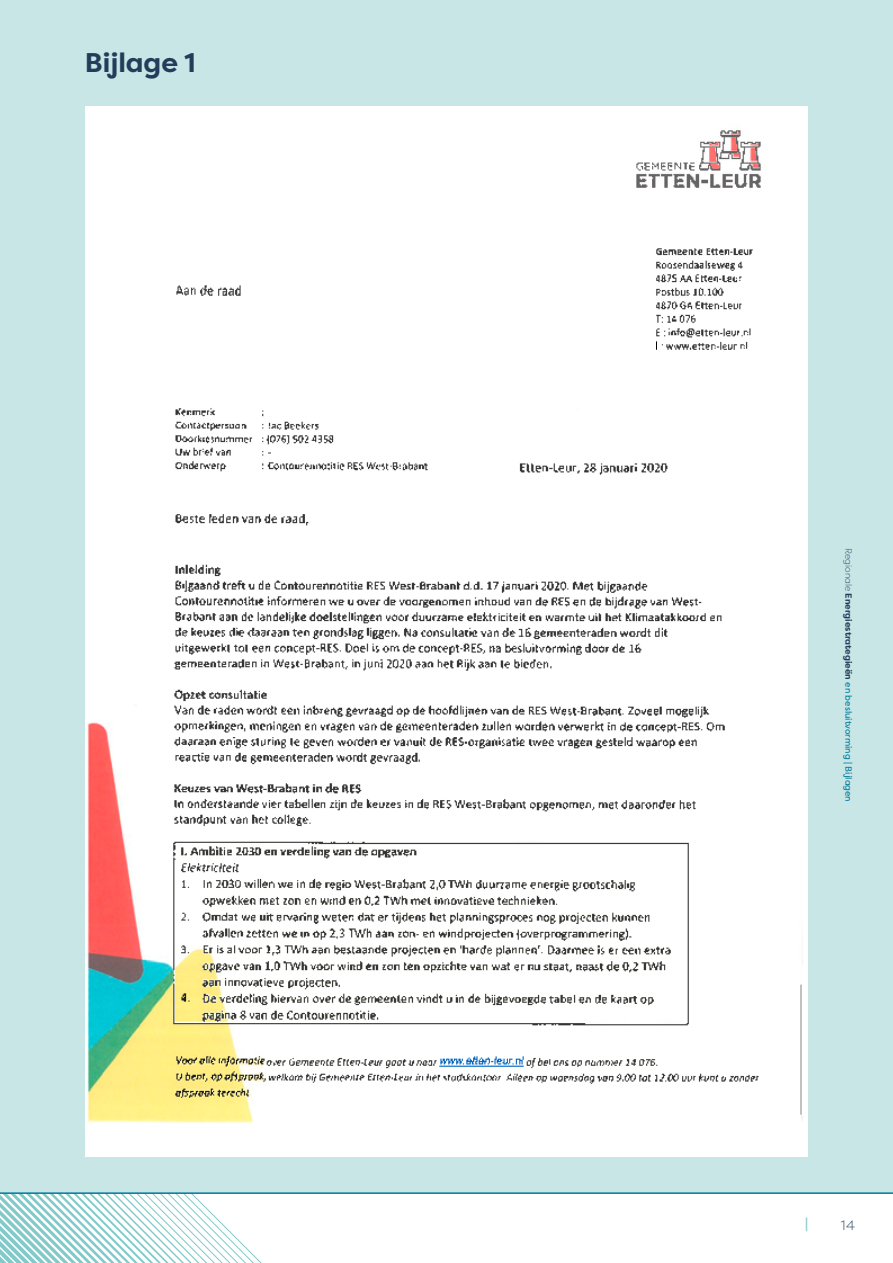
<style>
.page{position:relative;width:893px;height:1263px;background:#fff}
.page>*{position:absolute;margin:0;border:0;box-sizing:border-box;transform-origin:0 0}
.t1{font:700 27px "Filson Pro";color:#223c5a}
.t2{font:700 13.8px "Filson Pro";color:#81cac9}
.t3{font:300 13.5px "Filson Pro";color:#223c5a}
.t4{font:9px "Filson Pro";color:#007b9c}
.s1{font-weight:300;color:#223c5a}
.s2{font-weight:700;color:#223c5a}
</style>
<div class="page">
<div style="left:0;top:0;width:893px;height:1194px;background:#c8e6e5"></div>
<div style="left:85px;top:106px;width:722px;height:1051px;background:#fff"></div>
<svg style="left:0;top:1194px;width:262px;height:69px"></svg>
<hr style="left:0;top:1192px;width:893px;height:2px;background:#007b9c">
<img style="left:85px;top:106px;width:723px;height:1022px">
<img style="left:633px;top:129px;width:131px;height:59px">
<img style="left:654px;top:247px;width:100px;height:103px">
<img style="left:171px;top:406px;width:590px;height:678px">
<img style="left:174px;top:1055px;width:93px;height:43px">
<img style="left:437px;top:1055px;width:89px;height:13px">
<img style="left:178px;top:992px;width:14px;height:11px">
<img style="left:799px;top:963px;width:4px;height:154px">
<img style="left:174px;top:284px;width:70px;height:13px">
<svg style="left:267px;top:451px;width:7px;height:4px"></svg>
<svg style="left:654px;top:340px;width:5px;height:10px"></svg>
<img style="left:708px;top:142px;width:14px;height:28px">
<h1 class="t1" style="left:85px;top:46px;width:112px">Bijlage 1</h1>
<p class="t4" style="left:855px;top:548px;width:256px;rotate:90deg"><span class="s1">Regionale</span> <span class="s2">Energiestrategieën</span> en besluitvorming | Bijlagen</p>
<h2 class="t2" style="left:805px;top:1214px;width:5px">|</h2>
<h3 class="t3" style="left:841px;top:1216px;width:16px">14</h3>
</div>
